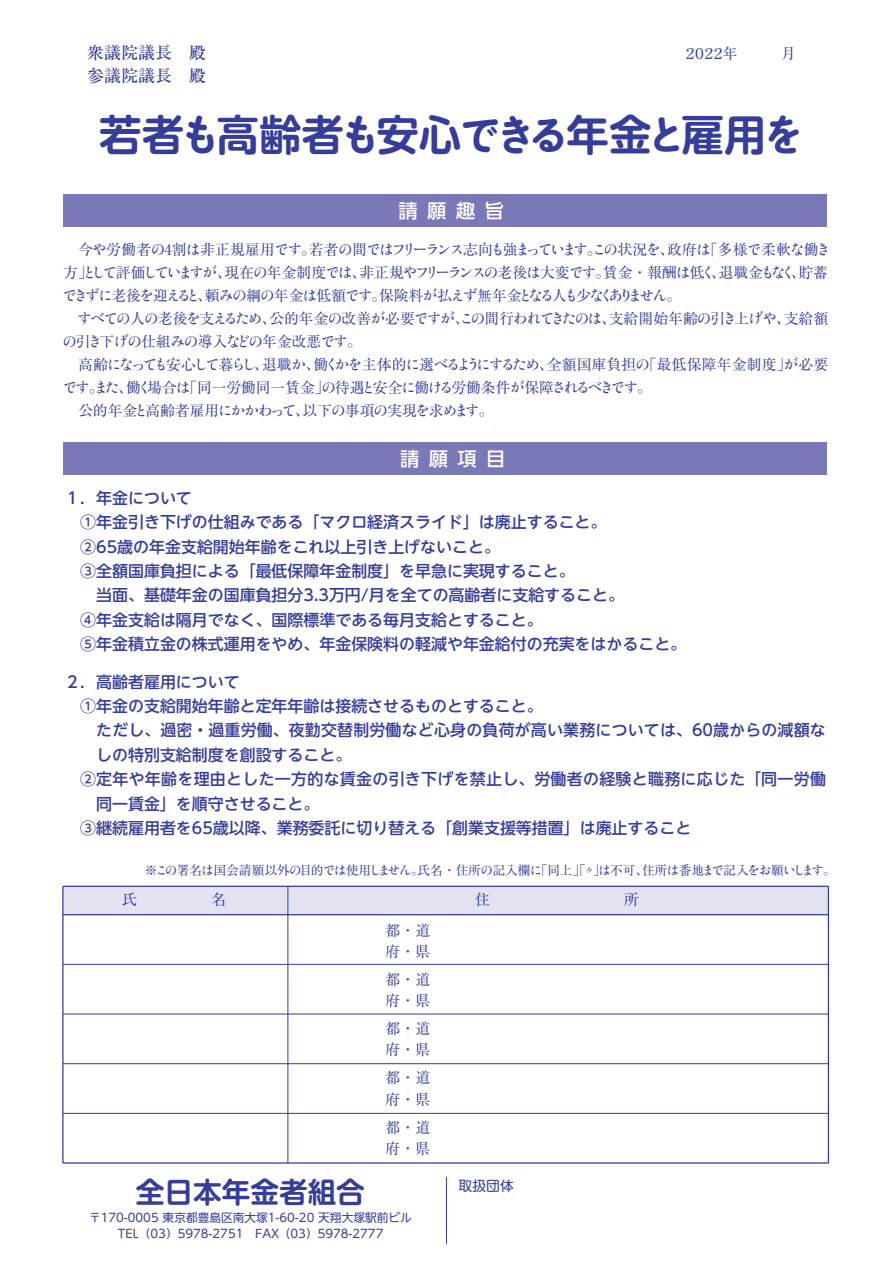
<style>
.page{position:relative;width:893px;height:1263px;background:#fff}
.page>*{position:absolute;margin:0;border:0;box-sizing:border-box;transform-origin:0 0}
.t1{font:700 42.45px "Shin M Go Pr 6 De";color:#363d99}
.t2{font:700 28.65px "UD Shin M Go Pr 6 De";color:#363d99}
.t3{font:500 19.2px "UD Shin Go NT Pr 6";letter-spacing:.5em;color:#fff}
.t4{font:500 16.95px/23.4px "Ryumin Pr 6";color:#363d99}
.t5{font:500 15.9px/24.5px "UD Shin Go NT Pr 6";color:#363d99}
.t6{font:500 15.9px "UD Shin Go NT Pr 6";letter-spacing:.02em;color:#363d99}
.t7{font:14.85px/21.3px "Ryumin Pr 6";letter-spacing:.005em;color:#363d99}
.t8{font:14.85px "Ryumin Std Medium KO";letter-spacing:-.25em;color:#363d99}
.t9{font:14.85px "Ryumin Std Medium KO";letter-spacing:-.225em;color:#363d99}
.t10{font:13.8px "UD Shin M Go Pr 6";color:#363d99}
.t11{font:12.75px "Ryumin Pr 6";color:#363d99}
.t12{font:11.7px/15.9px "UD Shin M Go Pr 6";color:#363d99;text-align:center}
.s1{font-family:"Maru Anti Std De"}
.s2{font-family:"Ryumin Std Medium KO"}
.s3{font-family:"Ryumin Pr 6"}
</style>
<div class="page">
<div style="left:63px;top:195px;width:764px;height:32px;background:#7b78b8"></div>
<div style="left:63px;top:443px;width:764px;height:32px;background:#7b78b8"></div>
<div style="left:63px;top:886px;width:765px;height:29px;background:#e2e2f1"></div>
<hr style="left:63px;top:886px;width:765px;height:1px;background:#363d99">
<hr style="left:63px;top:914px;width:765px;height:1px;background:#363d99">
<hr style="left:63px;top:964px;width:765px;height:1px;background:#363d99">
<hr style="left:63px;top:1014px;width:765px;height:1px;background:#363d99">
<hr style="left:63px;top:1063px;width:765px;height:1px;background:#363d99">
<hr style="left:63px;top:1113px;width:765px;height:1px;background:#363d99">
<hr style="left:63px;top:1162px;width:765px;height:2px;background:#363d99">
<hr style="left:62px;top:886px;width:2px;height:277px;background:#363d99">
<hr style="left:828px;top:886px;width:1px;height:277px;background:#363d99">
<hr style="left:288px;top:886px;width:1px;height:277px;background:#363d99">
<hr style="left:446px;top:1177px;width:1px;height:67px;background:#363d99">
<p class="t4" style="left:87px;top:40px;width:121px">衆議院議長　殿参議院議長　殿</p>
<p class="t7" style="left:683px;top:42px;width:115px">２０２２年　　　月</p>
<h1 class="t1" style="left:99px;top:100px;width:707px">若者<span class="s1">も</span>高齢者<span class="s1">も</span>安心<span class="s1">できる</span>年金<span class="s1">と</span>雇用<span class="s1">を</span></h1>
<p class="t3" style="left:399px;top:195px;width:107px">請願趣旨</p>
<p class="t7" style="left:63px;top:238px;width:769px;line-height:22.8px">　今<span class="s2">や</span>労働者<span class="s2">の</span>4割<span class="s2">は</span>非正規雇用<span class="s2">です</span>。若者<span class="s2">の</span>間<span class="s2">ではフリーランス</span>志向<span class="s2">も</span>強<span class="s2">まっています</span>。<span class="s2">この</span>状況<span class="s2">を</span>、政府<span class="s2">は</span>「多様<span class="s2">で</span>柔軟<span class="s2">な</span>働<span class="s2">き</span>方」<span class="s2">として</span>評価<span class="s2">していますが</span>、現在<span class="s2">の</span>年金制度<span class="s2">では</span>、非正規<span class="s2">やフリーランスの</span>老後<span class="s2">は</span>大変<span class="s2">です</span>。賃金・報酬<span class="s2">は</span>低<span class="s2">く</span>、退職金<span class="s2">もなく</span>、貯蓄</p>
<p class="t8" style="left:62px;top:285px;width:621px">できずに<span class="s3">老後</span>を<span class="s3">迎</span>えると<span class="s3">、頼</span>みの<span class="s3">綱</span>の<span class="s3">年金</span>は<span class="s3">低額</span>です<span class="s3">。保険料</span>が<span class="s3">払</span>えず<span class="s3">無年金</span>となる<span class="s3">人</span>も<span class="s3">少</span>なくありません<span class="s3">。</span></p>
<p class="t7" style="left:77px;top:307px;width:753px"><span class="s2">すべての</span>人<span class="s2">の</span>老後<span class="s2">を</span>支<span class="s2">えるため</span>、公的年金<span class="s2">の</span>改善<span class="s2">が</span>必要<span class="s2">ですが</span>、<span class="s2">この</span>間行<span class="s2">われてきたのは</span>、支給開始年齢<span class="s2">の</span>引<span class="s2">き</span>上<span class="s2">げや</span>、支給額</p>
<p class="t9" style="left:62px;top:331px;width:301px">の<span class="s3">引</span>き<span class="s3">下</span>げの<span class="s3">仕組</span>みの<span class="s3">導入</span>などの<span class="s3">年金改悪</span>です<span class="s3">。</span></p>
<p class="t7" style="left:62px;top:352px;width:767px;line-height:22.8px">　高齢<span class="s2">になっても</span>安心<span class="s2">して</span>暮<span class="s2">らし</span>、退職<span class="s2">か</span>、働<span class="s2">くかを</span>主体的<span class="s2">に</span>選<span class="s2">べるようにするため</span>、全額国庫負担<span class="s2">の</span>「最低保障年金制度」<span class="s2">が</span>必要<span class="s2">です</span>。<span class="s2">また</span>、働<span class="s2">く</span>場合<span class="s2">は</span>「同一労働同一賃金」<span class="s2">の</span>待遇<span class="s2">と</span>安全<span class="s2">に</span>働<span class="s2">ける</span>労働条件<span class="s2">が</span>保障<span class="s2">されるべきです</span>。<br>　公的年金<span class="s2">と</span>高齢者雇用<span class="s2">にかかわって</span>、以下<span class="s2">の</span>事項<span class="s2">の</span>実現<span class="s2">を</span>求<span class="s2">めます</span>。</p>
<p class="t3" style="left:400px;top:443px;width:107px">請願項目</p>
<p class="t5" style="left:80px;top:485px;width:607px;text-indent:-16px">１．年金について<br>①年金引き下げの仕組みである「マクロ経済スライド」は廃止すること。<br>②65歳の年金支給開始年齢をこれ以上引き上げないこと。<br>③全額国庫負担による「最低保障年金制度」を早急に実現すること。<br>　当面、基礎年金の国庫負担分3.3万円/月を全ての高齢者に支給すること。<br>④年金支給は隔月でなく、国際標準である毎月支給とすること。<br>⑤年金積立金の株式運用をやめ、年金保険料の軽減や年金給付の充実をはかること。</p>
<p class="t5" style="left:64px;top:669px;width:177px">２．高齢者雇用について</p>
<p class="t5" style="left:80px;top:693px;width:464px">①年金の支給開始年齢と定年年齢は接続させるものとすること。</p>
<p class="t5" style="left:96px;top:718px;width:731px">ただし、過密・過重労働、夜勤交替制労働など心身の負荷が高い業務については、60歳からの減額な</p>
<p class="t5" style="left:96px;top:742px;width:257px">しの特別支給制度を創設すること。</p>
<p class="t6" style="left:80px;top:766px;width:747px">②定年や年齢を理由とした一方的な賃金の引き下げを禁止し、労働者の経験と職務に応じた「同一労働</p>
<p class="t5" style="left:96px;top:791px;width:225px">同一賃金」を順守させること。</p>
<p class="t5" style="left:80px;top:815px;width:613px">③継続雇用者を65歳以降、業務委託に切り替える「創業支援等措置」は廃止すること</p>
<p class="t11" style="left:145px;top:860px;width:692px">※<span class="s2">この</span>署名<span class="s2">は</span>国会請願以外<span class="s2">の</span>目的<span class="s2">では</span>使用<span class="s2">しません</span>。氏名・住所<span class="s2">の</span>記入欄<span class="s2">に</span>「同上」「〃」<span class="s2">は</span>不可、住所<span class="s2">は</span>番地<span class="s2">まで</span>記入<span class="s2">をお</span>願<span class="s2">いします</span>。</p>
<p class="t7" style="left:386px;top:919px;width:46px">都・道府・県</p>
<p class="t7" style="left:386px;top:968px;width:46px">都・道府・県</p>
<p class="t7" style="left:386px;top:1017px;width:46px">都・道府・県</p>
<p class="t7" style="left:386px;top:1066px;width:46px">都・道府・県</p>
<p class="t7" style="left:386px;top:1115px;width:46px">都・道府・県</p>
<h2 class="t2" style="left:136px;top:1168px;width:230px">全日本年金者組合</h2>
<p class="t10" style="left:459px;top:1175px;width:57px">取扱団体</p>
<p class="t12" style="left:89px;top:1209px;width:324px">〒170-0005 東京都豊島区南大塚1-60-20 天翔大塚駅前ビル<br>TEL（03）5978-2751　FAX（03）5978-2777</p>
</div>
